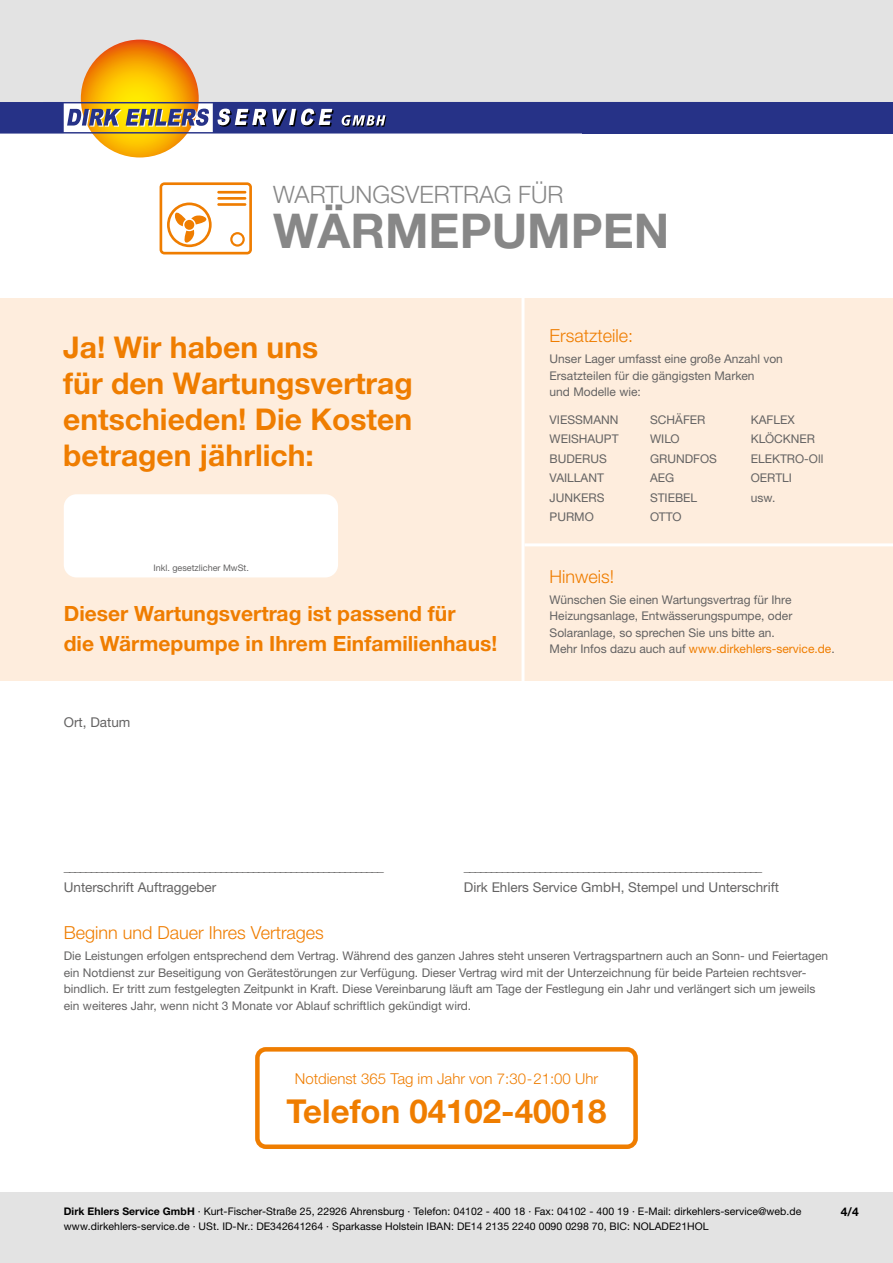
<style>
.page{position:relative;width:893px;height:1263px;background:#fff}
.page>*{position:absolute;margin:0;border:0;box-sizing:border-box;transform-origin:0 0}
.t1{font:700 48px "Helvetica Neue LTW1 G";color:#878787}
.t2{font:700 33px "Helvetica Neue LTW1 G";color:#ef7d00}
.t3{font:700 30px/36px "Helvetica Neue LTW1 G";color:#ef7d00}
.t4{font:300 24px "Helvetica Neue LTW1 G";color:#878787}
.t5{font:700 21px/30px "Helvetica Neue LTW1 G";color:#ef7d00}
.t6{font:300 18px "Helvetica Neue LTW1 G";color:#ef7d00}
.t7{font:300 15px "Helvetica Neue LTW1 G";color:#ef7d00}
.t8{font:13.5px "Helvetica Neue LTW1 G";color:#646363}
.t9{font:12px/16.5px "Helvetica Neue LTW1 G";color:#646363}
.t10{font:700 12px "Helvetica Neue LTW1 G";color:#000}
.t11{font:10.5px/15px "Helvetica Neue LTW1 G";letter-spacing:.005em;color:#000}
.t12{font:9px "Helvetica Neue LTW1 G";color:#646363}
.s1{color:#ef7d00}
.s2{font-weight:700}
</style>
<div class="page">
<svg style="left:160px;top:182px;width:92px;height:72px"></svg>
<div style="left:184px;top:220px;width:10px;height:10px;background:#ef7d00;border-radius:50%"></div>
<div style="left:0;top:0;width:893px;height:125px;background:#e3e3e3"></div>
<svg style="left:81px;top:40px;width:118px;height:117px;background:#f6a502"></svg>
<svg style="left:0;top:102px;width:583px;height:32px;background:#555985"></svg>
<div style="left:583px;top:102px;width:310px;height:32px;background:#263287"></div>
<div style="left:0;top:1193px;width:893px;height:70px;background:#e3e3e3"></div>
<div style="left:0;top:298px;width:893px;height:382px;background:#feeddd"></div>
<div style="left:255px;top:1047px;width:383px;height:102px;border:4px solid #ef7d00;border-radius:9px"></div>
<hr style="left:521px;top:291px;width:3px;height:408px;background:#fff">
<hr style="left:524px;top:543px;width:369px;height:3px;background:#fff">
<div style="left:64px;top:494px;width:274px;height:83px;background:#fff;border-radius:13px"></div>
<h3 class="t4" style="left:273px;top:180px;width:292px">WARTUNGSVERTRAG FÜR</h3>
<h1 class="t1" style="left:273px;top:202px;width:398px">WÄRMEPUMPEN</h1>
<p class="t3" style="left:63px;top:329px;width:351px">Ja! Wir haben uns<br>für den Wartungsvertrag entschieden! Die Kosten betragen jährlich:</p>
<p class="t12" style="left:153px;top:562px;width:97px">Inkl. gesetzlicher MwSt.</p>
<p class="t5" style="left:64px;top:598px;width:435px">Dieser Wartungsvertrag ist passend für<br>die Wärmepumpe in Ihrem Einfamilienhaus!</p>
<p class="t8" style="left:64px;top:713px;width:68px">Ort, Datum</p>
<p class="t6" style="left:550px;top:325px;width:85px">Ersatzteile:</p>
<p class="t9" style="left:550px;top:351px;width:235px">Unser Lager umfasst eine große Anzahl von<br>Ersatzteilen für die gängigsten Marken<br>und Modelle wie:</p>
<p class="t9" style="left:550px;top:411px;width:70px">VIESSMANN</p>
<p class="t9" style="left:550px;top:429px;width:70px;line-height:19.5px">WEISHAUPT<br>BUDERUS</p>
<p class="t9" style="left:550px;top:469px;width:56px">VAILLANT</p>
<p class="t9" style="left:550px;top:489px;width:56px">JUNKERS</p>
<p class="t9" style="left:550px;top:508px;width:46px">PURMO</p>
<p class="t9" style="left:650px;top:411px;width:57px">SCHÄFER</p>
<p class="t9" style="left:650px;top:430px;width:31px">WILO</p>
<p class="t9" style="left:650px;top:450px;width:68px">GRUNDFOS</p>
<p class="t9" style="left:650px;top:468px;width:49px;line-height:19.5px">AEG<br>STIEBEL</p>
<p class="t9" style="left:650px;top:508px;width:33px">OTTO</p>
<p class="t9" style="left:751px;top:411px;width:46px">KAFLEX</p>
<p class="t9" style="left:751px;top:430px;width:66px">KLÖCKNER</p>
<p class="t9" style="left:751px;top:450px;width:74px">ELEKTRO-Oll</p>
<p class="t9" style="left:751px;top:469px;width:43px">OERTLI</p>
<p class="t9" style="left:751px;top:489px;width:26px">usw.</p>
<p class="t6" style="left:550px;top:566px;width:66px">Hinweis!</p>
<p class="t9" style="left:550px;top:591px;width:287px">Wünschen Sie einen Wartungsvertrag für Ihre Heizungsanlage, Entwässerungspumpe, oder Solaranlage, so sprechen Sie uns bitte an.<br>Mehr Infos dazu auch auf <span class="s1">www.dirkehlers-service.de</span>.</p>
<p class="t8" style="left:64px;top:858px;width:321px">___________________________________________________________</p>
<p class="t8" style="left:64px;top:879px;width:154px">Unterschrift Auftraggeber</p>
<p class="t8" style="left:464px;top:858px;width:300px">_______________________________________________________</p>
<p class="t8" style="left:464px;top:879px;width:317px">Dirk Ehlers Service GmbH, Stempel und Unterschrift</p>
<p class="t6" style="left:64px;top:922px;width:262px">Beginn und Dauer Ihres Vertrages</p>
<p class="t9" style="left:64px;top:947px;width:766px">Die Leistungen erfolgen entsprechend dem Vertrag. Während des ganzen Jahres steht unseren Vertragspartnern auch an Sonn- und Feiertagen ein Notdienst zur Beseitigung von Gerätestörungen zur Verfügung. Dieser Vertrag wird mit der Unterzeichnung für beide Parteien rechtsver&shy;bindlich. Er tritt zum festgelegten Zeitpunkt in Kraft. Diese Vereinbarung läuft am Tage der Festlegung ein Jahr und verlängert sich um jeweils ein weiteres Jahr, wenn nicht 3 Monate vor Ablauf schriftlich gekündigt wird.</p>
<p class="t7" style="left:295px;top:1069px;width:305px">Notdienst 365 Tag im Jahr von 7:30-21:00 Uhr</p>
<p class="t2" style="left:286px;top:1091px;width:321px">Telefon 04102-40018</p>
<p class="t11" style="left:64px;top:1204px;width:739px"><span class="s2">Dirk Ehlers Service GmbH</span> · Kurt-Fischer-Straße 25, 22926 Ahrensburg · Telefon: 04102 - 400 18 · Fax: 04102 - 400 19 · E-Mail: dirkehlers-service@web.de www.dirkehlers-service.de · USt. ID-Nr.: DE342641264 · Sparkasse Holstein IBAN: DE14 2135 2240 0090 0298 70, BIC: NOLADE21HOL</p>
<p class="t10" style="left:841px;top:1204px;width:20px">4/4</p>
</div>
